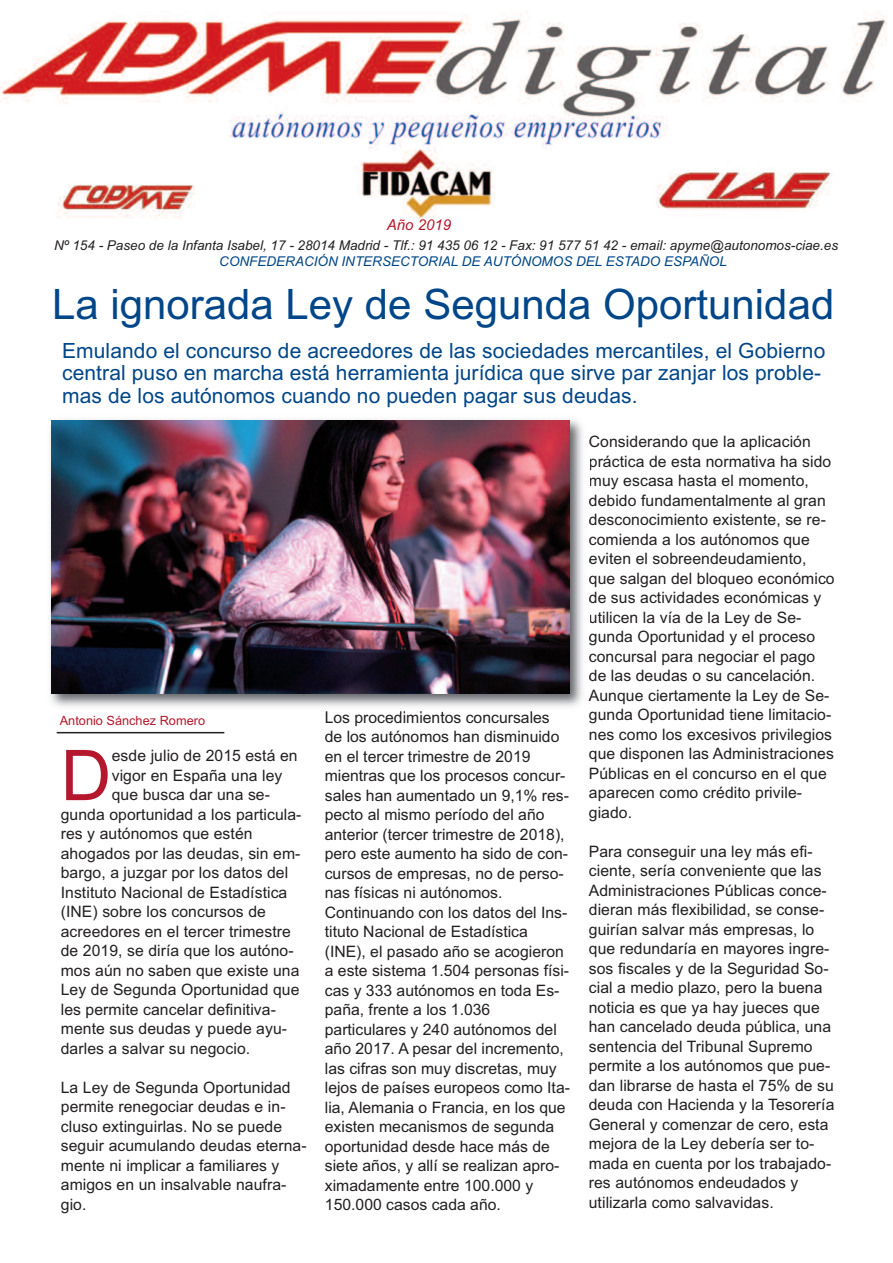
<style>
.page{position:relative;width:893px;height:1263px;background:#fff}
.page>*{position:absolute;margin:0;border:0;box-sizing:border-box;transform-origin:0 0}
.t1{font:70.2px "Arial";color:#b5182d}
.t2{font:42px "Arial";color:#014688}
.t3{font:21px/22.5px "Arial";letter-spacing:.005em;color:#014688}
.t4{font:15.75px/19.5px "Arial";letter-spacing:.005em;color:#231f20}
.t5{font:italic 15px "Arial";color:#b5182d}
.t6{font:italic 13.5px "Arial";color:#231f20}
.t7{font:italic 13.5px "Arial";color:#014688}
.t8{font:12.75px "Arial";color:#b5182d}
</style>
<div class="page">
<img style="left:0;top:12px;width:887px;height:206px">
<img style="left:50px;top:419px;width:533px;height:293px">
<img style="left:326px;top:711px;width:103px;height:1px">
<img style="left:52px;top:420px;width:518px;height:273px">
<hr style="left:57px;top:732px;width:167px;height:1px;background:#231f20">
<p class="t5" style="left:387px;top:216px;width:66px">Año 2019</p>
<p class="t6" style="left:54px;top:238px;width:786px">Nº 154 - Paseo de la Infanta Isabel, 17 - 28014 Madrid - Tlf.: 91 435 06 12 - Fax: 91 577 51 42 - email: apyme@autonomos-ciae.es</p>
<p class="t7" style="left:219px;top:254px;width:509px">CONFEDERACIÓN INTERSECTORIAL DE AUTÓNOMOS DEL ESTADO ESPAÑOL</p>
<h2 class="t2" style="left:52px;top:280px;width:784px">La ignorada Ley de Segunda Oportunidad</h2>
<h3 class="t3" style="left:62px;top:339px;width:765px">Emulando el concurso de acreedores de las sociedades mercantiles, el Gobierno central puso en marcha está herramienta jurídica que sirve par zanjar los proble&shy;mas de los autónomos cuando no pueden pagar sus deudas.</h3>
<p class="t8" style="left:60px;top:713px;width:147px">Antonio Sánchez Romero</p>
<h1 class="t1" style="left:61px;top:735px;width:52px">D</h1>
<p class="t4" style="left:112px;top:746px;width:187px">esde julio de 2015 está en</p>
<p class="t4" style="left:112px;top:765px;width:172px">vigor en España una ley</p>
<p class="t4" style="left:112px;top:785px;width:160px">que busca dar una se-</p>
<p class="t4" style="left:61px;top:804px;width:242px">gunda oportunidad a los particula-</p>
<p class="t4" style="left:61px;top:824px;width:193px">res y autónomos que estén</p>
<p class="t4" style="left:61px;top:843px;width:241px">ahogados por las deudas, sin em-</p>
<p class="t4" style="left:61px;top:863px;width:229px">bargo, a juzgar por los datos del</p>
<p class="t4" style="left:61px;top:882px;width:228px">Instituto Nacional de Estadística</p>
<p class="t4" style="left:61px;top:902px;width:207px">(INE) sobre los concursos de</p>
<p class="t4" style="left:61px;top:921px;width:232px">acreedores en el tercer trimestre</p>
<p class="t4" style="left:61px;top:941px;width:234px">de 2019, se diría que los autóno-</p>
<p class="t4" style="left:61px;top:960px;width:240px">mos aún no saben que existe una</p>
<p class="t4" style="left:61px;top:980px;width:240px">Ley de Segunda Oportunidad que</p>
<p class="t4" style="left:61px;top:999px;width:217px">les permite cancelar definitiva-</p>
<p class="t4" style="left:61px;top:1019px;width:228px">mente sus deudas y puede ayu-</p>
<p class="t4" style="left:61px;top:1038px;width:191px">darles a salvar su negocio.</p>
<p class="t4" style="left:61px;top:1077px;width:247px">La Ley de Segunda Oportunidad permite renegociar deudas e in&shy;cluso extinguirlas. No se puede seguir acumulando deudas eterna&shy;mente ni implicar a familiares y amigos en un insalvable naufra&shy;gio.</p>
<p class="t4" style="left:325px;top:707px;width:247px">Los procedimientos concursales de los autónomos han disminuido en el tercer trimestre de 2019 mientras que los procesos concur&shy;sales han aumentado un 9,1% res&shy;pecto al mismo período del año anterior (tercer trimestre de 2018), pero este aumento ha sido de con&shy;cursos de empresas, no de perso&shy;nas físicas ni autónomos.<br>Continuando con los datos del Ins&shy;tituto Nacional de Estadística (INE), el pasado año se acogieron a este sistema 1.504 personas físi&shy;cas y 333 autónomos en toda Es&shy;paña, frente a los 1.036 particulares y 240 autónomos del año 2017. A pesar del incremento, las cifras son muy discretas, muy lejos de países europeos como Ita&shy;lia, Alemania o Francia, en los que existen mecanismos de segunda oportunidad desde hace más de siete años, y allí se realizan apro&shy;ximadamente entre 100.000 y<br>150.000 casos cada año.</p>
<p class="t4" style="left:589px;top:432px;width:247px">Considerando que la aplicación práctica de esta normativa ha sido muy escasa hasta el momento, debido fundamentalmente al gran desconocimiento existente, se re&shy;comienda a los autónomos que eviten el sobreendeudamiento, que salgan del bloqueo económico de sus actividades económicas y utilicen la vía de la Ley de Se&shy;gunda Oportunidad y el proceso concursal para negociar el pago de las deudas o su cancelación.<br>Aunque ciertamente la Ley de Se&shy;gunda Oportunidad tiene limitacio&shy;nes como los excesivos privilegios que disponen las Administraciones<br>Públicas en el concurso en el que aparecen como crédito privile&shy;giado.</p>
<p class="t4" style="left:589px;top:842px;width:247px">Para conseguir una ley más efi&shy;ciente, sería conveniente que las<br>Administraciones Públicas conce&shy;dieran más flexibilidad, se conse&shy;guirían salvar más empresas, lo que redundaría en mayores ingre&shy;sos fiscales y de la Seguridad So&shy;cial a medio plazo, pero la buena noticia es que ya hay jueces que han cancelado deuda pública, una sentencia del Tribunal Supremo permite a los autónomos que pue&shy;dan librarse de hasta el 75% de su deuda con Hacienda y la Tesorería<br>General y comenzar de cero, esta mejora de la Ley debería ser to&shy;mada en cuenta por los trabajado&shy;res autónomos endeudados y utilizarla como salvavidas.</p>
</div>
